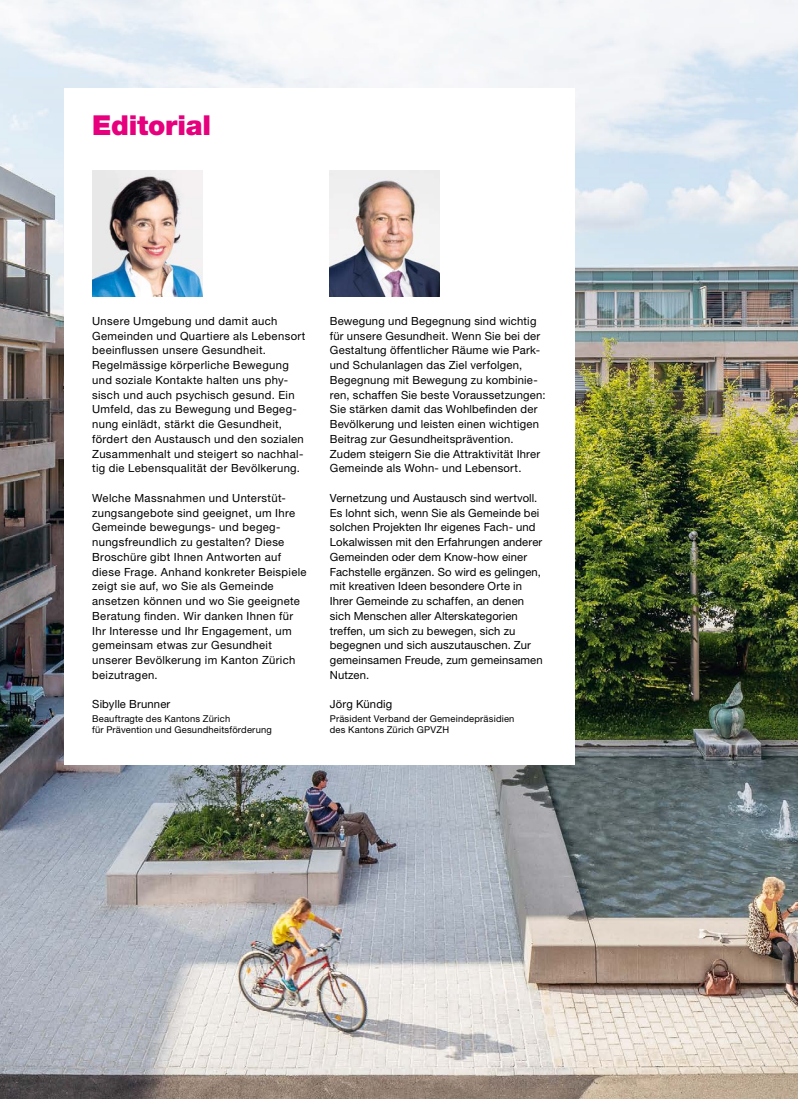
<style>
.page{position:relative;width:798px;height:1099px;background:#fff}
.page>*{position:absolute;margin:0;border:0;box-sizing:border-box;transform-origin:0 0}
.t1{font:900 27.5px "Helvetica Neue LT Std";letter-spacing:-.01em;color:#e6007d}
.t2{font:11.25px/14.8px "Helvetica Neue LT Std";letter-spacing:.02em;color:#000}
.t3{font:9.38px/11.2px "Helvetica Neue LT Std";letter-spacing:.02em;color:#000}
</style>
<div class="page">
<img style="left:0;top:325px;width:797px;height:773px">
<svg style="left:0;top:0;width:797px;height:325px"></svg>
<div style="left:64px;top:89px;width:510px;height:676px;background:#fff"></div>
<img style="left:92px;top:170px;width:110px;height:126px">
<img style="left:330px;top:170px;width:109px;height:126px">
<h1 class="t1" style="left:92px;top:109px;width:120px">Editorial</h1>
<p class="t2" style="left:92px;top:313px;width:215px">Unsere Umgebung und damit auch Gemeinden und Quartiere als Lebensort beeinflussen unsere Gesundheit.<br>Regelmässige körperliche Bewegung und soziale Kontakte halten uns phy&shy;sisch und auch psychisch gesund. Ein Umfeld, das zu Bewegung und Begeg&shy;nung einlädt, stärkt die Gesundheit, fördert den Austausch und den sozialen Zusammenhalt und steigert so nachhal&shy;tig die Lebensqualität der Bevölkerung.</p>
<p class="t2" style="left:92px;top:490px;width:216px">Welche Massnahmen und Unterstüt&shy;zungsangebote sind geeignet, um Ihre Gemeinde bewegungs- und begeg&shy;nungsfreundlich zu gestalten? Diese Broschüre gibt Ihnen Antworten auf diese Frage. Anhand konkreter Beispiele zeigt sie auf, wo Sie als Gemeinde ansetzen können und wo Sie geeignete Beratung finden. Wir danken Ihnen für Ihr Interesse und Ihr Engagement, um gemeinsam etwas zur Gesundheit unserer Bevölkerung im Kanton Zürich beizutragen.</p>
<p class="t2" style="left:92px;top:697px;width:80px">Sibylle Brunner</p>
<p class="t3" style="left:92px;top:713px;width:181px">Beauftragte des Kantons Zürich<br>für Prävention und Gesundheitsförderung</p>
<p class="t2" style="left:330px;top:313px;width:217px">Bewegung und Begegnung sind wichtig für unsere Gesundheit. Wenn Sie bei der Gestaltung öffentlicher Räume wie Park&shy;und Schulanlagen das Ziel verfolgen, Begegnung mit Bewegung zu kombinie&shy;ren, schaffen Sie beste Voraussetzungen:<br>Sie stärken damit das Wohlbefinden der Bevölkerung und leisten einen wichtigen Beitrag zur Gesundheitsprävention.<br>Zudem steigern Sie die Attraktivität Ihrer Gemeinde als Wohn- und Lebensort.</p>
<p class="t2" style="left:330px;top:490px;width:214px">Vernetzung und Austausch sind wertvoll.<br>Es lohnt sich, wenn Sie als Gemeinde bei solchen Projekten Ihr eigenes Fach- und Lokalwissen mit den Erfahrungen anderer Gemeinden oder dem Know-how einer Fachstelle ergänzen. So wird es gelingen, mit kreativen Ideen besondere Orte in Ihrer Gemeinde zu schaffen, an denen sich Menschen aller Alterskategorien treffen, um sich zu bewegen, sich zu begegnen und sich auszutauschen. Zur gemeinsamen Freude, zum gemeinsamen Nutzen.</p>
<p class="t2" style="left:330px;top:697px;width:64px">Jörg Kündig</p>
<p class="t3" style="left:330px;top:713px;width:186px">Präsident Verband der Gemeindepräsidien des Kantons Zürich GPVZH</p>
</div>
